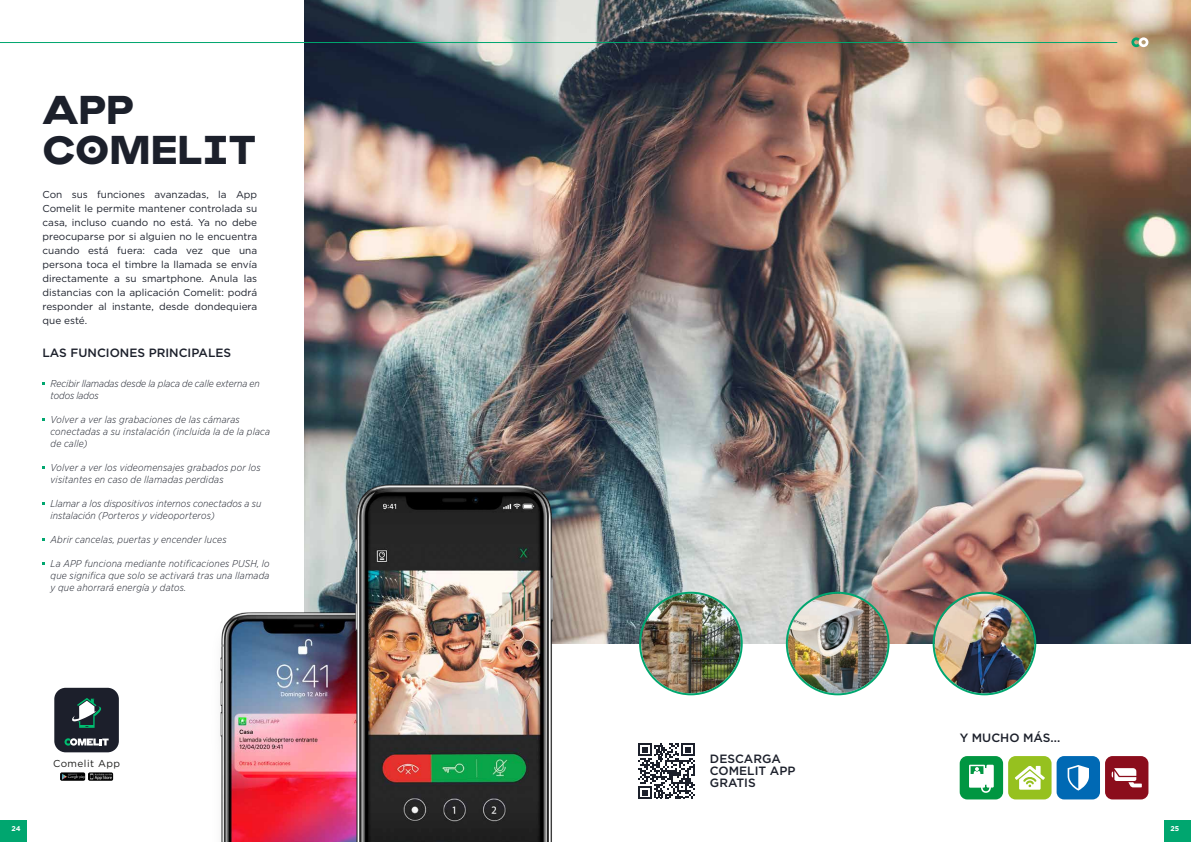
<style>
.page{position:relative;width:1191px;height:842px;background:#fff}
.page>*{position:absolute;margin:0;border:0;box-sizing:border-box;transform-origin:0 0}
.t1{font:700 40px/40px "Epillox";color:#1c202b}
.t2{font:500 12px/12px "Gotham";color:#1c202b}
.t3{font:italic 300 10px/12px "Gotham Narrow";letter-spacing:.02em;color:#1c202b}
.t4{font:10px/14px "Gotham";color:#1c202b;text-align:justify}
.t5{font:italic 300 10px/12px "Gotham Narrow";letter-spacing:-.005em;color:#1c202b}
.t6{font:10px "Gotham";letter-spacing:.045em;color:#1d1d1b}
.t7{font:700 7px "Gotham";color:#fff}
</style>
<div class="page">
<img style="left:304px;top:0;width:887px;height:643px">
<svg style="left:638px;top:743px;width:56px;height:56px"></svg>
<img style="left:220px;top:568px;width:102px;height:274px">
<img style="left:322px;top:456px;width:263px;height:386px">
<img style="left:641px;top:594px;width:99px;height:99px;border-radius:50px">
<div style="left:639px;top:592px;width:103px;height:103px;border:2px solid #00a66f;border-radius:50%"></div>
<img style="left:934px;top:594px;width:100px;height:99px;border-radius:50px">
<div style="left:932px;top:592px;width:104px;height:103px;border:2px solid #00a66f;border-radius:50%"></div>
<img style="left:788px;top:594px;width:99px;height:99px;border-radius:50px">
<div style="left:786px;top:592px;width:103px;height:103px;border:2px solid #00a66f;border-radius:50%"></div>
<div style="left:54px;top:688px;width:65px;height:64px;background:#1c1f2b;border-radius:11px"></div>
<svg style="left:72px;top:698px;width:29px;height:30px"></svg>
<svg style="left:64px;top:738px;width:45px;height:8px"></svg>
<img style="left:60px;top:772px;width:25px;height:9px">
<img style="left:88px;top:772px;width:25px;height:9px">
<svg style="left:1131px;top:37px;width:17px;height:10px"></svg>
<hr style="left:0;top:42px;width:1117px;height:1px;background:#00a66f">
<div style="left:959px;top:756px;width:44px;height:43px;background:#009641;border-radius:7px"></div>
<div style="left:1008px;top:756px;width:43px;height:43px;background:#96c11f;border-radius:7px"></div>
<div style="left:1056px;top:756px;width:44px;height:43px;background:#0069b4;border-radius:7px"></div>
<div style="left:1105px;top:756px;width:43px;height:43px;background:#8b0d1c;border-radius:7px"></div>
<div style="left:986px;top:765px;width:7px;height:22px;background:#fff"></div>
<svg style="left:969px;top:765px;width:22px;height:28px"></svg>
<hr style="left:984px;top:768px;width:3px;height:17px;background:#fff">
<svg style="left:1111px;top:768px;width:30px;height:19px"></svg>
<svg style="left:1015px;top:766px;width:29px;height:24px"></svg>
<svg style="left:1067px;top:765px;width:22px;height:25px"></svg>
<div style="left:0;top:820px;width:26px;height:22px;background:#00a66f"></div>
<div style="left:1164px;top:820px;width:27px;height:22px;background:#00a66f"></div>
<h1 class="t1" style="left:43px;top:85px;width:215px">APP<br>COMELIT</h1>
<p class="t4" style="left:43px;top:188px;width:216px">Con sus funciones avanzadas, la App Comelit le permite mantener controlada su casa, incluso cuando no está. Ya no debe preocuparse por si alguien no le encuentra cuando está fuera: cada vez que una persona toca el timbre la llamada se envía directamente a su smartphone. Anula las distancias con la aplicación Comelit: podrá responder al instante, desde dondequiera que esté.</p>
<p class="t2" style="left:43px;top:346px;width:190px">LAS FUNCIONES PRINCIPALES</p>
<p class="t5" style="left:51px;top:377px;width:211px">Recibir llamadas desde la placa de calle externa en todos lados</p>
<p class="t3" style="left:51px;top:413px;width:221px">Volver a ver las grabaciones de las cámaras conectadas a su instalación (incluida la de la placa de calle)</p>
<p class="t3" style="left:51px;top:461px;width:212px">Volver a ver los videomensajes grabados por los visitantes en caso de llamadas perdidas</p>
<p class="t3" style="left:51px;top:497px;width:212px">Llamar a los dispositivos internos conectados a su instalación (Porteros y videoporteros)</p>
<p class="t3" style="left:51px;top:533px;width:178px">Abrir cancelas, puertas y encender luces</p>
<p class="t3" style="left:51px;top:557px;width:221px;text-align:justify">La APP funciona mediante notificaciones PUSH, lo que significa que solo se activará tras una llamada y que ahorrará energía y datos.</p>
<p class="t6" style="left:53px;top:757px;width:69px">Comelit App</p>
<p class="t2" style="left:710px;top:753px;width:87px">DESCARGA<br>COMELIT APP<br>GRATIS</p>
<p class="t2" style="left:959px;top:731px;width:102px">Y MUCHO MÁS...</p>
<p class="t7" style="left:12px;top:824px;width:11px">24</p>
<p class="t7" style="left:1170px;top:824px;width:10px">25</p>
</div>
